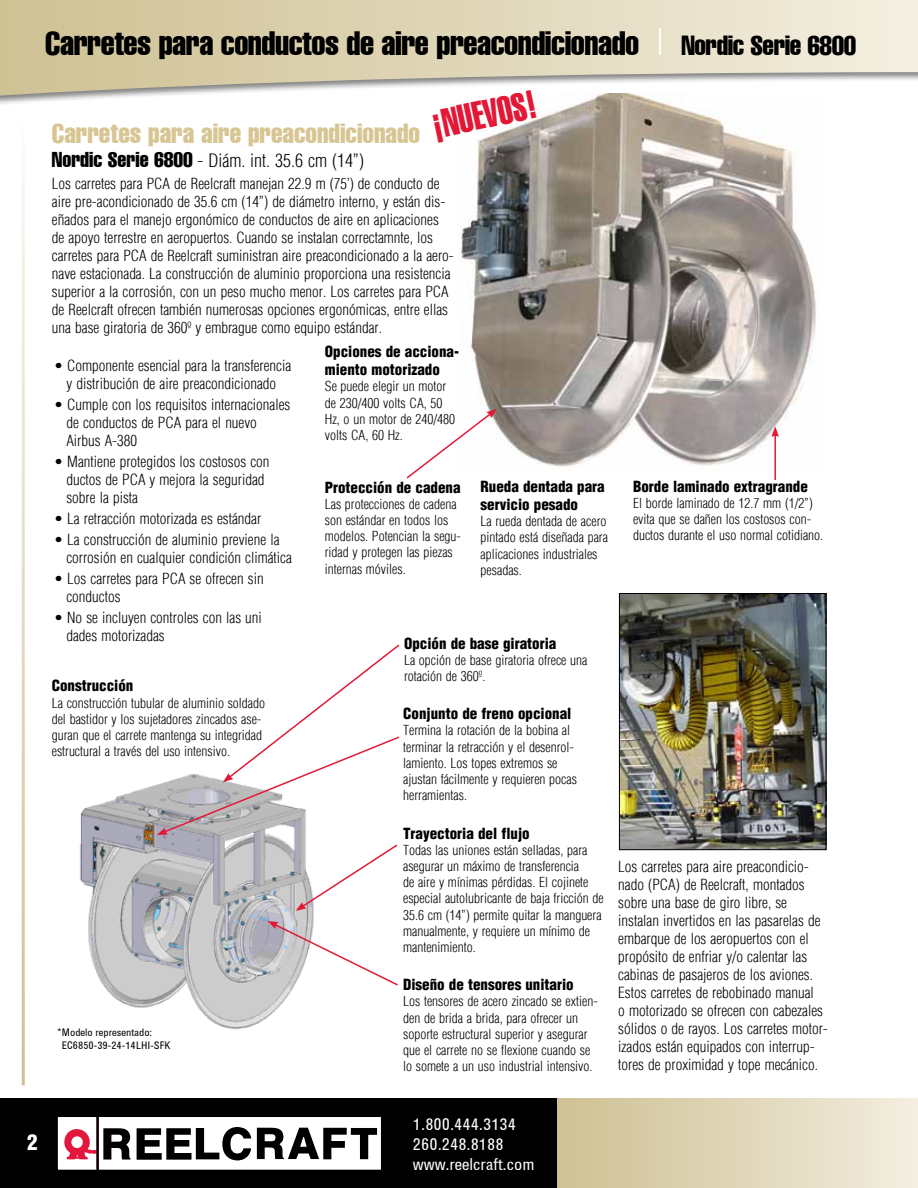
<style>
.page{position:relative;width:918px;height:1188px;background:#fff}
.page>*{position:absolute;margin:0;border:0;box-sizing:border-box;transform-origin:0 0}
.t1{font:700 39px "IQE Hlv Ex Cmprs";color:#e31837}
.t2{font:700 33px "IQE Hlv Cmprs";letter-spacing:-.015em;color:#000}
.t3{font:700 27px "IQE Hlv Cmprs";color:#d7c693}
.t4{font:900 21px "IQE Hlv Cond Blk Extra";color:#fff}
.t5{font:300 18px "IQE Hlv Cond Lt";color:#000}
.t6{font:16.5px/19.8px "IQE Hlv Cond Normal";color:#fff}
.t7{font:300 15px/18px "IQE Hlv Cond Lt";color:#000}
.t8{font:900 15px/18px "IQE Hlv Cond Blk Extra";color:#000}
.t9{font:300 13.5px/16.2px "IQE Hlv Cond Lt";color:#000}
.t10{font:10.5px/12.6px "IQE Hlv Cond Normal";color:#000}
.s1{font-family:"IQE Hlv Cond Lt";font-weight:300;font-size:36px;color:#fff}
.s2{font-size:27px}
.s3{font-family:"IQE Hlv Cmprs";font-weight:700;font-size:21px}
</style>
<div class="page">
<div style="left:0;top:0;width:918px;height:106px;background:#000;opacity:.5"></div>
<svg style="left:0;top:0;width:917px;height:96px;background:#ded6bd"></svg>
<div style="left:554px;top:1099px;width:364px;height:89px;background:linear-gradient(to right,#c8bc8e,#f5efe1)"></div>
<div style="left:0;top:1099px;width:556px;height:89px;background:#000"></div>
<div style="left:57px;top:1116px;width:325px;height:54px;background:#fff"></div>
<svg style="left:64px;top:1129px;width:32px;height:31px"></svg>
<hr style="left:96px;top:1115px;width:3px;height:57px;background:#000">
<svg style="left:103px;top:1128px;width:28px;height:32px"></svg>
<svg style="left:137px;top:1127px;width:114px;height:33px"></svg>
<svg style="left:257px;top:1128px;width:120px;height:31px"></svg>
<div style="left:55px;top:1115px;width:328px;height:57px;border:2px solid #000"></div>
<svg style="left:917px;top:0;width:1px;height:96px"></svg>
<hr style="left:917px;top:1099px;width:1px;height:89px;background:#f5efe2">
<img style="left:460px;top:93px;width:360px;height:374px">
<img style="left:80px;top:784px;width:234px;height:246px">
<img style="left:621px;top:595px;width:203px;height:253px">
<div style="left:619px;top:593px;width:207px;height:257px;border:1px solid #000"></div>
<svg style="left:406px;top:409px;width:91px;height:70px"></svg>
<svg style="left:157px;top:644px;width:243px;height:191px"></svg>
<svg style="left:296px;top:843px;width:102px;height:68px"></svg>
<svg style="left:268px;top:921px;width:130px;height:66px"></svg>
<hr style="left:774px;top:435px;width:2px;height:56px;background:#e31837">
<svg style="left:771px;top:426px;width:8px;height:11px"></svg>
<div style="left:633px;top:480px;width:194px;height:69px;background:#fff"></div>
<h2 class="t2" style="left:45px;top:22px;width:813px">Carretes para conductos de aire preacondicionado <span class="s1">|</span> <span class="s2">Nordic Serie 6800</span></h2>
<h1 class="t1" style="left:427px;top:103px;width:108px;rotate:-12deg">¡NUEVOS!</h1>
<h3 class="t3" style="left:52px;top:116px;width:370px">Carretes para aire preacondicionado</h3>
<p class="t5" style="left:52px;top:150px;width:314px"><span class="s3">Nordic Serie 6800</span> - Diám. int. 35.6 cm (14”)</p>
<p class="t7" style="left:52px;top:175px;width:404px">Los carretes para PCA de Reelcraft manejan 22.9 m (75’) de conducto de aire pre-acondicionado de 35.6 cm (14”) de diámetro interno, y están dis&shy;eñados para el manejo ergonómico de conductos de aire en aplicaciones de apoyo terrestre en aeropuertos. Cuando se instalan correctamnte, los carretes para PCA de Reelcraft suministran aire preacondicionado a la aero&shy;nave estacionada. La construcción de aluminio proporciona una resistencia superior a la corrosión, con un peso mucho menor. Los carretes para PCA de Reelcraft ofrecen también numerosas opciones ergonómicas, entre ellas una base giratoria de 360º y embrague como equipo estándar.</p>
<p class="t7" style="left:54px;top:356px;width:239px;text-align:center">• Componente esencial para la transferencia y distribución de aire preacondicionado</p>
<p class="t7" style="left:66px;top:395px;width:225px;text-indent:-12px">• Cumple con los requisitos internacionales de conductos de PCA para el nuevo<br>Airbus A-380</p>
<p class="t7" style="left:66px;top:452px;width:205px;text-indent:-12px">• Mantiene protegidos los costosos con ductos de PCA y mejora la seguridad sobre la pista</p>
<p class="t7" style="left:54px;top:509px;width:209px">• La retracción motorizada es estándar</p>
<p class="t7" style="left:66px;top:530px;width:227px;text-indent:-12px">• La construcción de aluminio previene la corrosión en cualquier condición climática</p>
<p class="t7" style="left:66px;top:569px;width:199px;text-indent:-12px">• Los carretes para PCA se ofrecen sin conductos</p>
<p class="t7" style="left:66px;top:608px;width:197px;text-indent:-12px">• No se incluyen controles con las uni dades motorizadas</p>
<p class="t8" style="left:52px;top:677px;width:83px">Construcción</p>
<p class="t9" style="left:52px;top:695px;width:215px">La construcción tubular de aluminio soldado del bastidor y los sujetadores zincados ase&shy;guran que el carrete mantenga su integridad estructural a través del uso intensivo.</p>
<p class="t10" style="left:62px;top:1026px;width:110px;text-indent:-5px">*Modelo representado:<br>EC6850-39-24-14LHI-SFK</p>
<p class="t8" style="left:325px;top:342px;width:136px">Opciones de acciona&shy;miento motorizado</p>
<p class="t9" style="left:325px;top:378px;width:132px">Se puede elegir un motor de 230/400 volts CA, 50<br>Hz, o un motor de 240/480 volts CA, 60 Hz.</p>
<p class="t8" style="left:325px;top:478px;width:137px">Protección de cadena</p>
<p class="t9" style="left:325px;top:496px;width:138px">Las protecciones de cadena son estándar en todos los modelos. Potencian la segu&shy;ridad y protegen las piezas internas móviles.</p>
<p class="t8" style="left:481px;top:477px;width:126px">Rueda dentada para servicio pesado</p>
<p class="t9" style="left:481px;top:513px;width:129px">La rueda dentada de acero pintado está diseñada para aplicaciones industriales pesadas.</p>
<p class="t8" style="left:404px;top:634px;width:154px">Opción de base giratoria</p>
<p class="t9" style="left:404px;top:652px;width:185px">La opción de base giratoria ofrece una rotación de 360º.</p>
<p class="t8" style="left:403px;top:705px;width:170px">Conjunto de freno opcional</p>
<p class="t9" style="left:403px;top:722px;width:175px">Termina la rotación de la bobina al terminar la retracción y el desenrol&shy;lamiento. Los topes extremos se ajustan fácilmente y requieren pocas herramientas.</p>
<p class="t8" style="left:403px;top:824px;width:128px">Trayectoria del flujo</p>
<p class="t9" style="left:403px;top:842px;width:202px">Todas las uniones están selladas, para asegurar un máximo de transferencia<br>de aire y mínimas pérdidas. El cojinete especial autolubricante de baja fricción de 35.6 cm (14”) permite quitar la manguera manualmente, y requiere un mínimo de mantenimiento.</p>
<p class="t8" style="left:403px;top:976px;width:172px">Diseño de tensores unitario</p>
<p class="t9" style="left:403px;top:993px;width:196px">Los tensores de acero zincado se extien&shy;den de brida a brida, para ofrecer un soporte estructural superior y asegurar que el carrete no se flexione cuando se lo somete a un uso industrial intensivo.</p>
<p class="t8" style="left:633px;top:477px;width:176px">Borde laminado extragrande</p>
<p class="t9" style="left:633px;top:495px;width:192px">El borde laminado de 12.7 mm (1/2”) evita que se dañen los costosos con&shy;ductos durante el uso normal cotidiano.</p>
<p class="t7" style="left:618px;top:857px;width:211px">Los carretes para aire preacondicio&shy;nado (PCA) de Reelcraft, montados sobre una base de giro libre, se instalan invertidos en las pasarelas de embarque de los aeropuertos con el propósito de enfriar y/o calentar las cabinas de pasajeros de los aviones.<br>Estos carretes de rebobinado manual<br>o motorizado se ofrecen con cabezales sólidos o de rayos. Los carretes motor&shy;izados están equipados con interrup&shy;tores de proximidad y tope mecánico.</p>
<h3 class="t4" style="left:27px;top:1130px;width:12px">2</h3>
<p class="t6" style="left:413px;top:1114px;width:124px">1.800.444.3134<br>260.248.8188 www.reelcraft.com</p>
</div>
